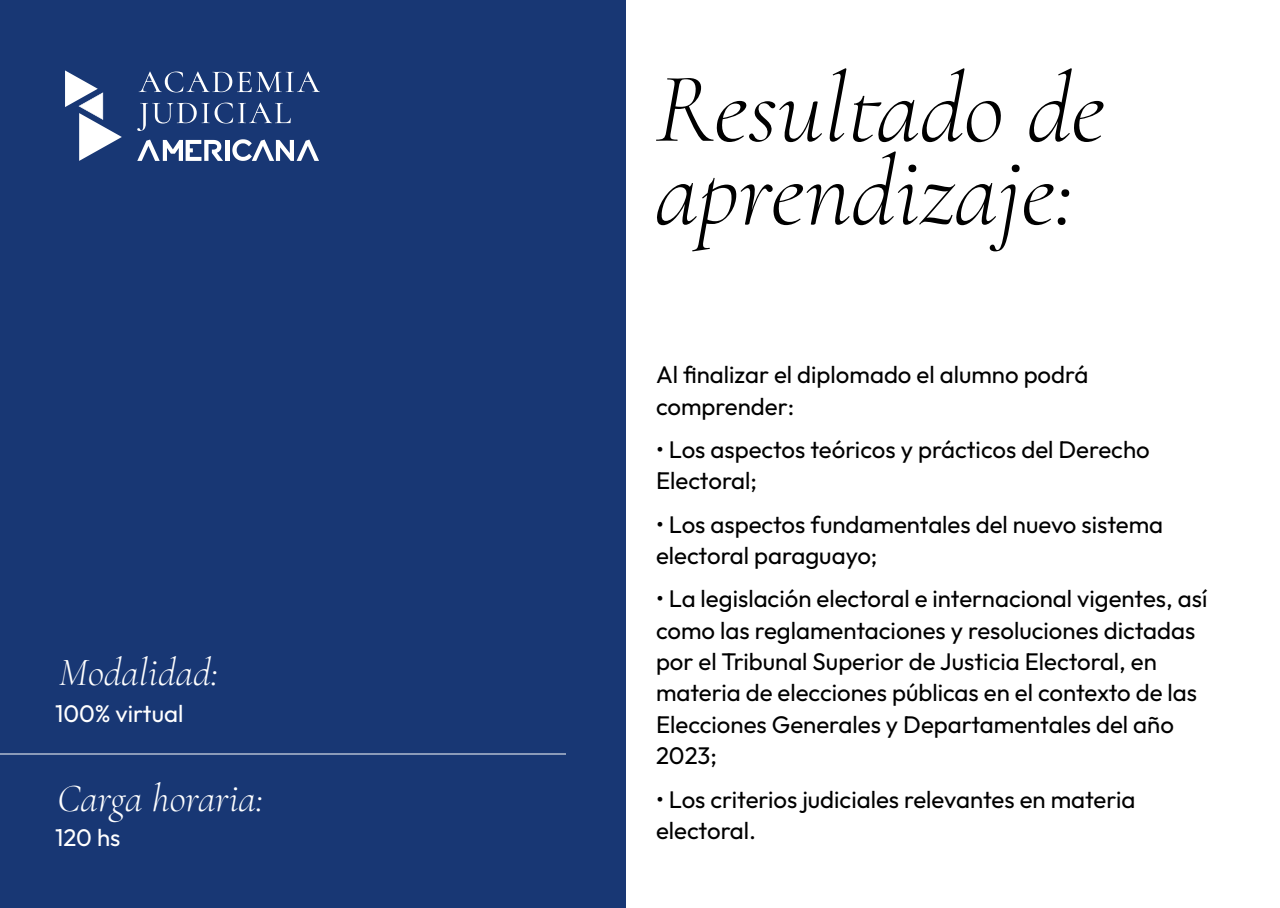
<style>
.page{position:relative;width:1280px;height:908px;background:#fff}
.page>*{position:absolute;margin:0;border:0;box-sizing:border-box;transform-origin:0 0}
.t1{font:italic 300 100px/83px "Cormorant";color:#000}
.t2{font:italic 300 40px "Cormorant";color:#fff}
.t3{font:24px/31.4px "Outfit";color:#000}
.t4{font:24px "Outfit";color:#fff}
</style>
<div class="page">
<div style="left:0;top:0;width:626px;height:908px;background:#183774"></div>
<hr style="left:0;top:754px;width:566px;height:1px;background:#fff">
<div style="left:225px;top:140px;width:5px;height:21px;background:#fff"></div>
<svg style="left:137px;top:140px;width:86px;height:21px"></svg>
<svg style="left:232px;top:139px;width:87px;height:22px"></svg>
<svg style="left:139px;top:72px;width:181px;height:20px"></svg>
<svg style="left:137px;top:103px;width:154px;height:28px"></svg>
<svg style="left:65px;top:70px;width:57px;height:91px"></svg>
<h2 class="t2" style="left:59px;top:649px;width:161px">Modalidad:</h2>
<p class="t4" style="left:55px;top:699px;width:130px">100% virtual</p>
<h2 class="t2" style="left:57px;top:775px;width:208px">Carga horaria:</h2>
<p class="t4" style="left:55px;top:823px;width:67px">120 hs</p>
<h1 class="t1" style="left:655px;top:68px;width:452px">Resultado de aprendizaje:</h1>
<p class="t3" style="left:656px;top:360px;width:434px">Al finalizar el diplomado el alumno podrá comprender:</p>
<p class="t3" style="left:656px;top:434px;width:495px">• Los aspectos teóricos y prácticos del Derecho<br>Electoral;</p>
<p class="t3" style="left:656px;top:509px;width:509px">• Los aspectos fundamentales del nuevo sistema electoral paraguayo;</p>
<p class="t3" style="left:656px;top:584px;width:553px">• La legislación electoral e internacional vigentes, así como las reglamentaciones y resoluciones dictadas por el Tribunal Superior de Justicia Electoral, en materia de elecciones públicas en el contexto de las Elecciones Generales y Departamentales del año 2023;</p>
<p class="t3" style="left:656px;top:784px;width:481px">• Los criterios judiciales relevantes en materia electoral.</p>
</div>
